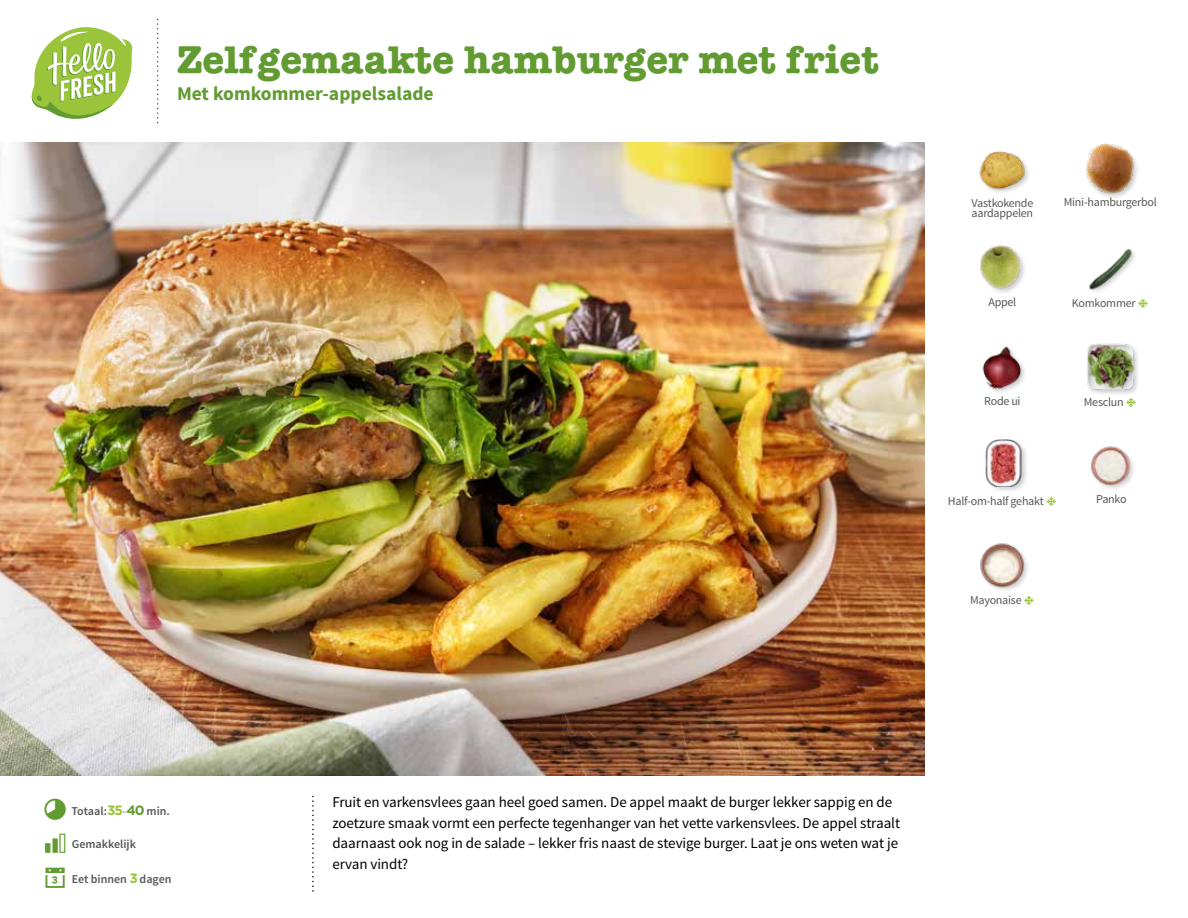
<style>
.page{position:relative;width:1188px;height:918px;background:#fff}
.page>*{position:absolute;margin:0;border:0;box-sizing:border-box;transform-origin:0 0}
.t1{font:700 39px "American Typewriter Std";letter-spacing:.01em;color:#619b31}
.t2{font:25.5px "hellofresh icon font";color:#619b31}
.t3{font:700 19.5px "Source Sans Pro";color:#619b31}
.t4{font:15px/20.5px "Source Sans Pro";letter-spacing:-.005em;color:#000}
.t5{font:12px "Source Sans Pro";letter-spacing:-.02em;color:#575756}
.t6{font:600 12px "Source Sans Pro";color:#575756}
.s1{font-family:"Gotham";font-weight:700;font-size:13.5px;color:#9ac43a}
.s2{color:#87ac54}
.s3{font-family:"Gotham";font-weight:700;font-size:13.5px;color:#619b31}
</style>
<div class="page">
<svg style="left:31px;top:27px;width:102px;height:92px"></svg>
<img style="left:0;top:142px;width:925px;height:634px">
<div style="left:1085px;top:143px;width:55px;height:57px;background:#000;opacity:.2"></div>
<img style="left:1085px;top:144px;width:50px;height:50px">
<div style="left:1086px;top:343px;width:55px;height:54px;background:#000;opacity:.2"></div>
<img style="left:1086px;top:343px;width:49px;height:49px">
<img style="left:1089px;top:249px;width:46px;height:43px">
<img style="left:1091px;top:446px;width:43px;height:43px">
<img style="left:979px;top:151px;width:50px;height:41px">
<img style="left:982px;top:346px;width:43px;height:46px">
<div style="left:985px;top:438px;width:44px;height:56px;background:#000;opacity:.2"></div>
<img style="left:985px;top:440px;width:42px;height:46px">
<img style="left:980px;top:543px;width:48px;height:48px">
<div style="left:979px;top:245px;width:48px;height:50px;background:#000;opacity:.2"></div>
<img style="left:979px;top:245px;width:45px;height:45px">
<h1 class="t1" style="left:177px;top:37px;width:703px">Zelfgemaakte hamburger met friet</h1>
<h3 class="t3" style="left:177px;top:81px;width:258px">Met komkommer-appelsalade</h3>
<p class="t5" style="left:971px;top:195px;width:63px">Vastkokende</p>
<p class="t5" style="left:1064px;top:195px;width:95px">Mini-hamburgerbol</p>
<p class="t5" style="left:972px;top:206px;width:63px">aardappelen</p>
<p class="t5" style="left:988px;top:294px;width:29px">Appel</p>
<p class="t5" style="left:1072px;top:296px;width:65px">Komkommer</p>
<p class="t5" style="left:984px;top:393px;width:38px">Rode ui</p>
<p class="t5" style="left:1084px;top:395px;width:41px">Mesclun</p>
<p class="t5" style="left:948px;top:494px;width:97px">Half-om-half gehakt</p>
<p class="t5" style="left:970px;top:593px;width:53px">Mayonaise</p>
<p class="t5" style="left:1096px;top:492px;width:32px">Panko</p>
<p class="t6" style="left:71px;top:803px;width:100px">Totaal:<span class="s1">35</span><span class="s2">-</span><span class="s3">40</span> min.</p>
<p class="t6" style="left:72px;top:837px;width:66px">Gemakkelijk</p>
<p class="t6" style="left:72px;top:871px;width:101px">Eet binnen <span class="s1">3</span> dagen</p>
<h2 class="t2" style="left:43px;top:866px;width:27px">▪</h2>
<p class="t4" style="left:332px;top:792px;width:569px">Fruit en varkensvlees gaan heel goed samen. De appel maakt de burger lekker sappig en de zoetzure smaak vormt een perfecte tegenhanger van het vette varkensvlees. De appel straalt daarnaast ook nog in de salade – lekker fris naast de stevige burger. Laat je ons weten wat je ervan vindt?</p>
</div>
